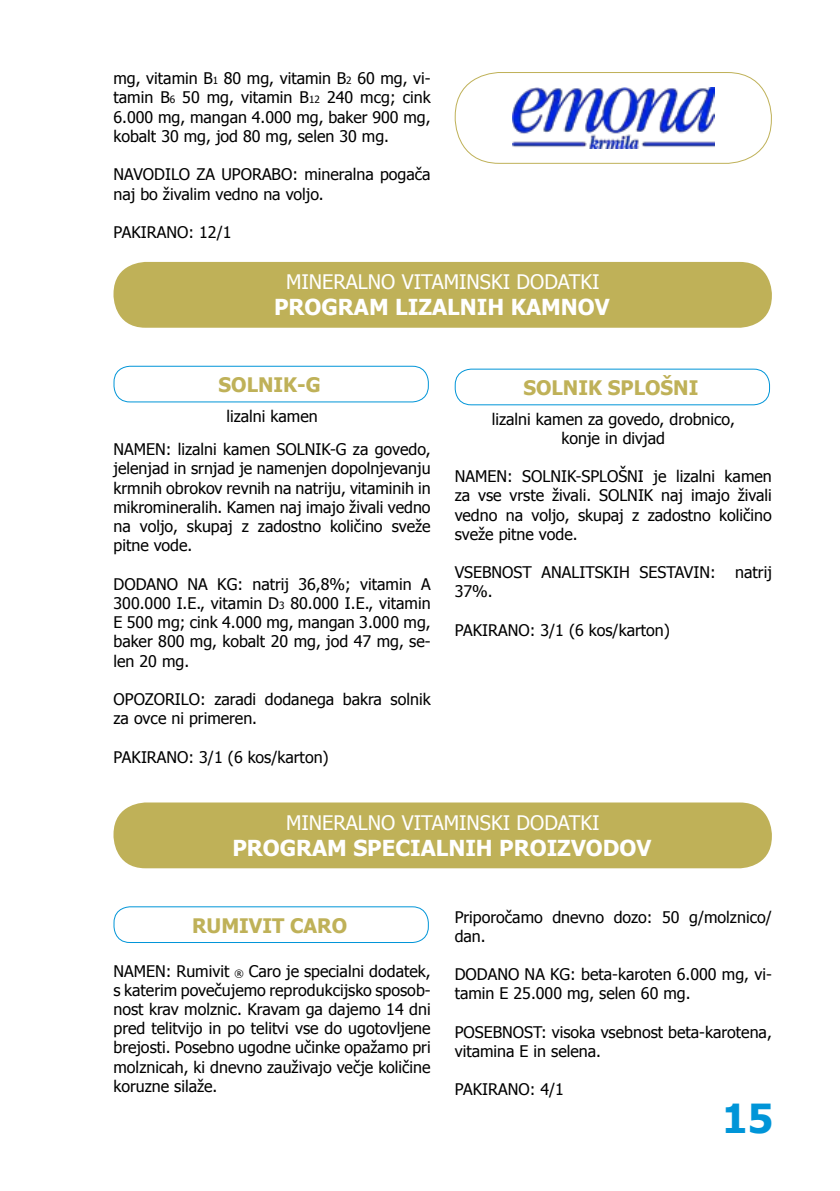
<style>
.page{position:relative;width:840px;height:1191px;background:#fff}
.page>*{position:absolute;margin:0;border:0;box-sizing:border-box;transform-origin:0 0}
.t1{font:700 40px "Tahoma";color:#0095d8}
.t2{font:700 22px "Tahoma";color:#fff}
.t3{font:20px "Tahoma";color:#fff}
.t4{font:700 20px "Tahoma";color:#bfb158}
.t5{font:16px/19.2px "Tahoma";color:#000}
.s1{font-size:10px}
</style>
<div class="page">
<div style="left:113px;top:262px;width:658px;height:66px;background:#bfb158;border-radius:32px"></div>
<div style="left:113px;top:366px;width:315px;height:36px;border:1px solid #0095d8;border-radius:16px"></div>
<div style="left:454px;top:72px;width:317px;height:92px;border:1px solid #bfb158;border-radius:44px"></div>
<img style="left:512px;top:87px;width:202px;height:62px">
<div style="left:454px;top:369px;width:315px;height:36px;border:1px solid #0095d8;border-radius:16px"></div>
<div style="left:113px;top:802px;width:658px;height:66px;background:#bfb158;border-radius:32px"></div>
<div style="left:113px;top:906px;width:315px;height:37px;border:1px solid #0095d8;border-radius:16px"></div>
<p class="t5" style="left:113px;top:68px;width:318px;text-align:justify">mg, vitamin B<span class="s1">1</span> 80 mg, vitamin B<span class="s1">2</span> 60 mg, vi&shy;tamin B<span class="s1">6</span> 50 mg, vitamin B<span class="s1">12</span> 240 mcg; cink 6.000 mg, mangan 4.000 mg, baker 900 mg, kobalt 30 mg, jod 80 mg, selen 30 mg.</p>
<p class="t5" style="left:113px;top:164px;width:318px">NAVODILO ZA UPORABO: mineralna pogača naj bo živalim vedno na voljo.</p>
<p class="t5" style="left:113px;top:222px;width:119px">PAKIRANO: 12/1</p>
<p class="t3" style="left:286px;top:268px;width:315px">MINERALNO VITAMINSKI DODATKI</p>
<h2 class="t2" style="left:274px;top:292px;width:337px">PROGRAM LIZALNIH KAMNOV</h2>
<p class="t4" style="left:218px;top:371px;width:104px">SOLNIK-G</p>
<p class="t5" style="left:113px;top:398px;width:318px;line-height:33.6px;text-align:center">lizalni kamen<br>NAMEN: lizalni kamen SOLNIK-G za govedo,</p>
<p class="t5" style="left:113px;top:458px;width:318px;text-align:justify">jelenjad in srnjad je namenjen dopolnjevanju krmnih obrokov revnih na natriju, vitaminih in mikromineralih. Kamen naj imajo živali vedno na voljo, skupaj z zadostno količino sveže pitne vode.</p>
<p class="t5" style="left:113px;top:573px;width:318px;text-align:justify">DODANO NA KG: natrij 36,8%; vitamin A 300.000 I.E., vitamin D<span class="s1">3</span> 80.000 I.E., vitamin E 500 mg; cink 4.000 mg, mangan 3.000 mg, baker 800 mg, kobalt 20 mg, jod 47 mg, se&shy;len 20 mg.</p>
<p class="t5" style="left:113px;top:688px;width:318px">OPOZORILO: zaradi dodanega bakra solnik za ovce ni primeren.</p>
<p class="t5" style="left:113px;top:746px;width:217px">PAKIRANO: 3/1 (6 kos/karton)</p>
<p class="t4" style="left:523px;top:374px;width:176px">SOLNIK SPLOŠNI</p>
<p class="t5" style="left:491px;top:408px;width:244px;text-align:center">lizalni kamen za govedo, drobnico, konje in divjad</p>
<p class="t5" style="left:454px;top:466px;width:318px;text-align:justify">NAMEN: SOLNIK-SPLOŠNI je lizalni kamen za vse vrste živali. SOLNIK naj imajo živali vedno na voljo, skupaj z zadostno količino sveže pitne vode.</p>
<p class="t5" style="left:454px;top:562px;width:318px">VSEBNOST ANALITSKIH SESTAVIN: natrij<br>37%.</p>
<p class="t5" style="left:454px;top:619px;width:217px">PAKIRANO: 3/1 (6 kos/karton)</p>
<p class="t3" style="left:286px;top:809px;width:315px">MINERALNO VITAMINSKI DODATKI</p>
<h2 class="t2" style="left:232px;top:832px;width:420px">PROGRAM SPECIALNIH PROIZVODOV</h2>
<p class="t4" style="left:192px;top:911px;width:157px">RUMIVIT CARO</p>
<p class="t5" style="left:113px;top:960px;width:318px;text-align:justify">NAMEN: Rumivit <span class="s1">®</span> Caro je specialni dodatek, s katerim povečujemo reprodukcijsko sposob&shy;nost krav molznic. Kravam ga dajemo 14 dni pred telitvijo in po telitvi vse do ugotovljene brejosti. Posebno ugodne učinke opažamo pri molznicah, ki dnevno zauživajo večje količine koruzne silaže.</p>
<p class="t5" style="left:454px;top:906px;width:318px">Priporočamo dnevno dozo: 50 g/molznico/ dan.</p>
<p class="t5" style="left:454px;top:964px;width:318px">DODANO NA KG: beta-karoten 6.000 mg, vi&shy;tamin E 25.000 mg, selen 60 mg.</p>
<p class="t5" style="left:454px;top:1021px;width:318px">POSEBNOST: visoka vsebnost beta-karotena, vitamina E in selena.</p>
<p class="t5" style="left:454px;top:1079px;width:111px">PAKIRANO: 4/1</p>
<h1 class="t1" style="left:722px;top:1090px;width:52px">15</h1>
</div>
